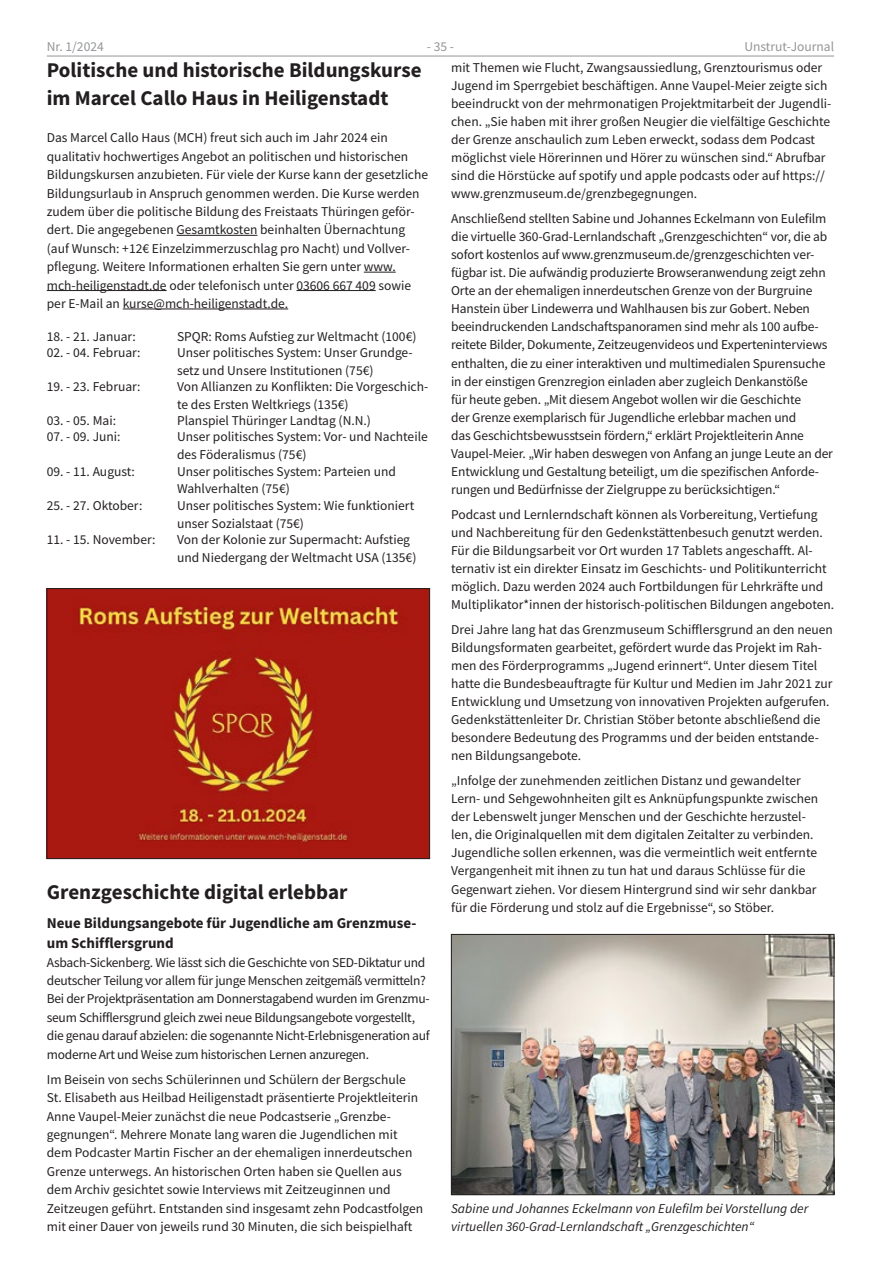
<style>
.page{position:relative;width:881px;height:1263px;background:#fff}
.page>*{position:absolute;margin:0;border:0;box-sizing:border-box;transform-origin:0 0}
.Überschrift{font:700 21px/27.3px "Source Sans Pro";color:#231f20}
.Zwischenüberschrift{font:700 15px/20.4px "Source Sans Pro";color:#231f20}
.t1{font:13.5px/18px "Source Sans Pro";color:#231f20}
.t2{font:13.5px/18.5px "Source Sans Pro";letter-spacing:-.02em;color:#231f20}
.Bildunterschrift{font:italic 13.5px/18px "Source Sans Pro";color:#231f20}
.t3{font:13.5px "Source Sans Pro";color:#939598}
</style>
<div class="page">
<hr style="left:47px;top:56px;width:786px;height:1px;background:#939598">
<img style="left:453px;top:936px;width:378px;height:257px">
<div style="left:451px;top:934px;width:382px;height:261px;border:1px solid #231f20"></div>
<hr style="left:176px;top:235px;width:81px;height:1px;background:#231f20">
<hr style="left:363px;top:272px;width:32px;height:1px;background:#231f20">
<hr style="left:47px;top:290px;width:120px;height:1px;background:#231f20">
<hr style="left:296px;top:290px;width:79px;height:1px;background:#231f20">
<hr style="left:123px;top:309px;width:165px;height:1px;background:#231f20">
<img style="left:49px;top:590px;width:378px;height:267px">
<div style="left:47px;top:588px;width:382px;height:271px;border:1px solid #231f20"></div>
<p class="t3" style="left:47px;top:37px;width:58px">Nr. 1/2024</p>
<p class="t3" style="left:426px;top:37px;width:29px">- 35 -</p>
<p class="t3" style="left:744px;top:37px;width:91px">Unstrut-Journal</p>
<p class="t1" style="left:451px;top:58px;width:381px">mit Themen wie Flucht, Zwangsaussiedlung, Grenztourismus oder Jugend im Sperrgebiet beschäftigen. Anne Vaupel-Meier zeigte sich beeindruckt von der mehrmonatigen Projektmitarbeit der Jugendli&shy;chen. „Sie haben mit ihrer großen Neugier die vielfältige Geschichte der Grenze anschaulich zum Leben erweckt, sodass dem Podcast möglichst viele Hörerinnen und Hörer zu wünschen sind.“ Abrufbar sind die Hörstücke auf spotify und apple podcasts oder auf https:// www.grenzmuseum.de/grenzbegegnungen.</p>
<p class="t1" style="left:451px;top:209px;width:383px">Anschließend stellten Sabine und Johannes Eckelmann von Eulefilm die virtuelle 360-Grad-Lernlandschaft „Grenzgeschichten“ vor, die ab sofort kostenlos auf www.grenzmuseum.de/grenzgeschichten ver&shy;fügbar ist. Die aufwändig produzierte Browseranwendung zeigt zehn Orte an der ehemaligen innerdeutschen Grenze von der Burgruine Hanstein über Lindewerra und Wahlhausen bis zur Gobert. Neben beeindruckenden Landschaftspanoramen sind mehr als 100 aufbe&shy;reitete Bilder, Dokumente, Zeitzeugenvideos und Experteninterviews enthalten, die zu einer interaktiven und multimedialen Spurensuche in der einstigen Grenzregion einladen aber zugleich Denkanstöße<br>für heute geben. „Mit diesem Angebot wollen wir die Geschichte<br>der Grenze exemplarisch für Jugendliche erlebbar machen und<br>das Geschichtsbewusstsein fördern,“ erklärt Projektleiterin Anne Vaupel-Meier. „Wir haben deswegen von Anfang an junge Leute an der Entwicklung und Gestaltung beteiligt, um die spezifischen Anforde&shy;rungen und Bedürfnisse der Zielgruppe zu berücksichtigen.“</p>
<p class="t1" style="left:451px;top:505px;width:384px">Podcast und Lernlerndschaft können als Vorbereitung, Vertiefung und Nachbereitung für den Gedenkstättenbesuch genutzt werden.<br>Für die Bildungsarbeit vor Ort wurden 17 Tablets angeschafft. Al&shy;ternativ ist ein direkter Einsatz im Geschichts- und Politikunterricht möglich. Dazu werden 2024 auch Fortbildungen für Lehrkräfte und Multiplikator*innen der historisch-politischen Bildungen angeboten.</p>
<p class="t1" style="left:451px;top:620px;width:383px">Drei Jahre lang hat das Grenzmuseum Schifflersgrund an den neuen Bildungsformaten gearbeitet, gefördert wurde das Projekt im Rah&shy;men des Förderprogramms „Jugend erinnert“. Unter diesem Titel hatte die Bundesbeauftragte für Kultur und Medien im Jahr 2021 zur Entwicklung und Umsetzung von innovativen Projekten aufgerufen.<br>Gedenkstättenleiter Dr. Christian Stöber betonte abschließend die besondere Bedeutung des Programms und der beiden entstande&shy;nen Bildungsangebote.</p>
<p class="t1" style="left:451px;top:771px;width:368px">„Infolge der zunehmenden zeitlichen Distanz und gewandelter Lern- und Sehgewohnheiten gilt es Anknüpfungspunkte zwischen der Lebenswelt junger Menschen und der Geschichte herzustel&shy;len, die Originalquellen mit dem digitalen Zeitalter zu verbinden.<br>Jugendliche sollen erkennen, was die vermeintlich weit entfernte Vergangenheit mit ihnen zu tun hat und daraus Schlüsse für die Gegenwart ziehen. Vor diesem Hintergrund sind wir sehr dankbar für die Förderung und stolz auf die Ergebnisse“, so Stöber.</p>
<p class="Überschrift" style="left:47px;top:56px;width:376px">Politische und historische Bildungskurse im Marcel Callo Haus in Heiligenstadt</p>
<p class="t1" style="left:47px;top:128px;width:383px;line-height:18.5px">Das Marcel Callo Haus (MCH) freut sich auch im Jahr 2024 ein qualitativ hochwertiges Angebot an politischen und historischen Bildungskursen anzubieten. Für viele der Kurse kann der gesetzliche Bildungsurlaub in Anspruch genommen werden. Die Kurse werden zudem über die politische Bildung des Freistaats Thüringen geför&shy;dert. Die angegebenen Gesamtkosten beinhalten Übernachtung (auf Wunsch: +12€ Einzelzimmerzuschlag pro Nacht) und Vollver&shy;pflegung. Weitere Informationen erhalten Sie gern unter www. mch-heiligenstadt.de oder telefonisch unter 03606 667 409 sowie per E-Mail an kurse@mch-heiligenstadt.de.</p>
<p class="t1" style="left:47px;top:327px;width:91px">18. - 21. Januar:</p>
<p class="t1" style="left:177px;top:327px;width:241px">SPQR: Roms Aufstieg zur Weltmacht (100€)</p>
<p class="t1" style="left:47px;top:344px;width:95px">02. - 04. Februar:</p>
<p class="t1" style="left:177px;top:344px;width:237px">Unser politisches System: Unser Grundge&shy;setz und Unsere Institutionen (75€)</p>
<p class="t1" style="left:47px;top:378px;width:95px">19. - 23. Februar:</p>
<p class="t1" style="left:177px;top:378px;width:253px">Von Allianzen zu Konflikten: Die Vorgeschich&shy;te des Ersten Weltkriegs (135€)</p>
<p class="t1" style="left:47px;top:412px;width:71px">03. - 05. Mai:</p>
<p class="t1" style="left:177px;top:412px;width:195px">Planspiel Thüringer Landtag (N.N.)</p>
<p class="t1" style="left:47px;top:428px;width:75px">07. - 09. Juni:</p>
<p class="t1" style="left:177px;top:428px;width:252px">Unser politisches System: Vor- und Nachteile des Föderalismus (75€)</p>
<p class="t1" style="left:47px;top:462px;width:90px">09. - 11. August:</p>
<p class="t1" style="left:177px;top:462px;width:220px">Unser politisches System: Parteien und<br>Wahlverhalten (75€)</p>
<p class="t1" style="left:47px;top:496px;width:97px">25. - 27. Oktober:</p>
<p class="t1" style="left:177px;top:496px;width:238px">Unser politisches System: Wie funktioniert unser Sozialstaat (75€)</p>
<p class="t1" style="left:47px;top:530px;width:110px">11. - 15. November:</p>
<p class="t1" style="left:177px;top:530px;width:241px">Von der Kolonie zur Supermacht: Aufstieg und Niedergang der Weltmacht USA (135€)</p>
<p class="Überschrift" style="left:47px;top:878px;width:302px">Grenzgeschichte digital erlebbar</p>
<p class="Zwischenüberschrift" style="left:47px;top:912px;width:371px">Neue Bildungsangebote für Jugendliche am Grenzmuse&shy;um Schifflersgrund</p>
<p class="t2" style="left:47px;top:953px;width:384px">Asbach-Sickenberg. Wie lässt sich die Geschichte von SED-Diktatur und deutscher Teilung vor allem für junge Menschen zeitgemäß vermitteln?<br>Bei der Projektpräsentation am Donnerstagabend wurden im Grenzmu&shy;seum Schifflersgrund gleich zwei neue Bildungsangebote vorgestellt, die genau darauf abzielen: die sogenannte Nicht-Erlebnisgeneration auf moderne Art und Weise zum historischen Lernen anzuregen.</p>
<p class="t1" style="left:47px;top:1070px;width:378px;line-height:18.5px">Im Beisein von sechs Schülerinnen und Schülern der Bergschule St. Elisabeth aus Heilbad Heiligenstadt präsentierte Projektleiterin Anne Vaupel-Meier zunächst die neue Podcastserie „Grenzbe&shy;gegnungen“. Mehrere Monate lang waren die Jugendlichen mit dem Podcaster Martin Fischer an der ehemaligen innerdeutschen Grenze unterwegs. An historischen Orten haben sie Quellen aus dem Archiv gesichtet sowie Interviews mit Zeitzeuginnen und Zeitzeugen geführt. Entstanden sind insgesamt zehn Podcastfolgen mit einer Dauer von jeweils rund 30 Minuten, die sich beispielhaft</p>
<p class="Bildunterschrift" style="left:451px;top:1199px;width:358px">Sabine und Johannes Eckelmann von Eulefilm bei Vorstellung der virtuellen 360-Grad-Lernlandschaft „Grenzgeschichten“</p>
</div>
